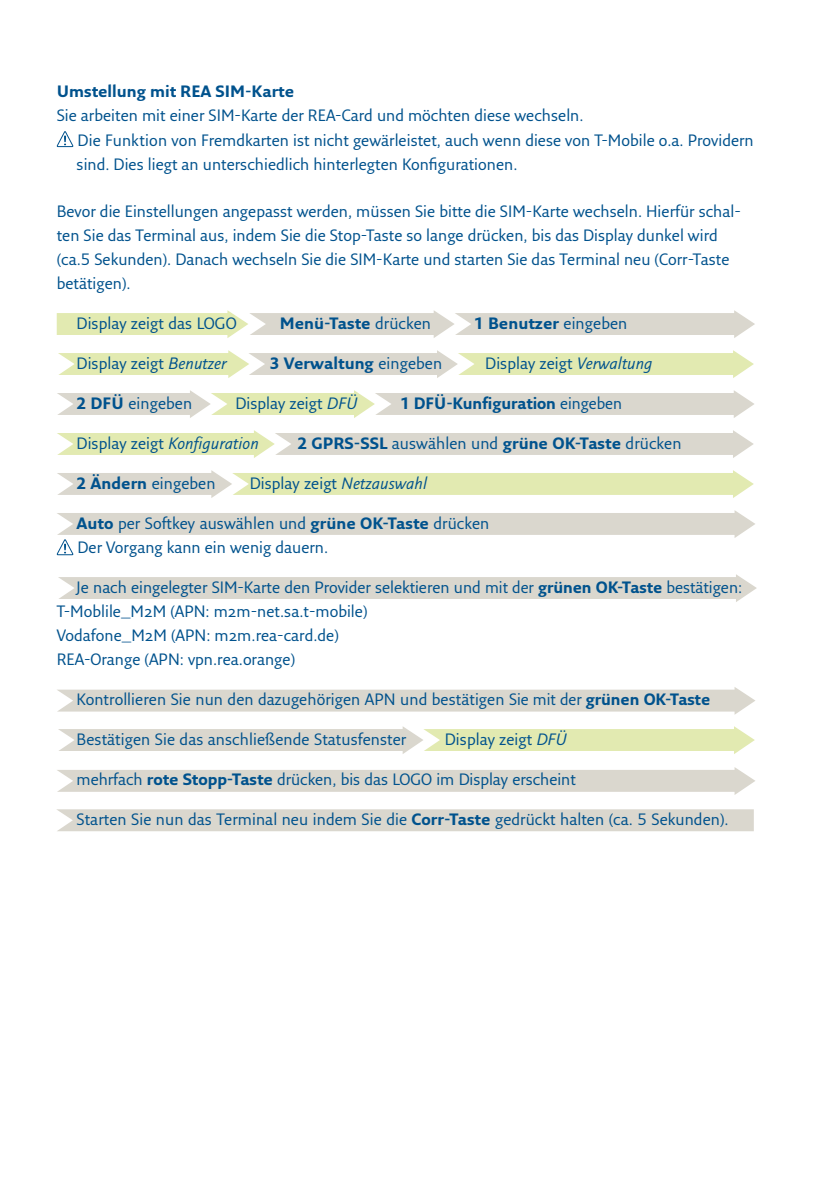
<style>
.page{position:relative;width:840px;height:1191px;background:#fff}
.page>*{position:absolute;margin:0;border:0;box-sizing:border-box;transform-origin:0 0}
.BON_Schrift{font:16px/24px "Fresco Sans Plus Pro";color:#00528d}
.Fließtext{font:16px "Fresco Sans Plus Pro";color:#00528d}
.Fließtext-2{font:700 16px "Fresco Sans Plus Pro";color:#00528d}
.BON_Schrift-2{font:700 16px "Fresco Sans Plus Pro";color:#00528d}
.Fließtext-3{font:italic 16px "Fresco Sans Plus Pro";color:#00528d}
.s1{font-weight:400}
.s2{font-style:italic}
.s3{font-weight:700}
.s4{font-style:normal}
</style>
<div class="page">
<svg style="left:57px;top:767px;width:698px;height:28px"></svg>
<svg style="left:57px;top:310px;width:697px;height:28px"></svg>
<div style="left:56px;top:809px;width:697px;height:22px;background:#dad7ce"></div>
<svg style="left:58px;top:726px;width:696px;height:28px"></svg>
<svg style="left:57px;top:687px;width:698px;height:28px"></svg>
<svg style="left:58px;top:574px;width:698px;height:28px"></svg>
<svg style="left:57px;top:470px;width:696px;height:28px"></svg>
<svg style="left:57px;top:430px;width:696px;height:28px"></svg>
<svg style="left:57px;top:390px;width:697px;height:28px"></svg>
<svg style="left:58px;top:350px;width:695px;height:28px"></svg>
<svg style="left:56px;top:131px;width:17px;height:17px"></svg>
<svg style="left:56px;top:510px;width:699px;height:46px"></svg>
<p class="BON_Schrift-2" style="left:57px;top:81px;width:239px">Umstellung mit REA SIM-Karte</p>
<p class="BON_Schrift" style="left:57px;top:103px;width:528px">Sie arbeiten mit einer SIM-Karte der REA-Card und möchten diese wechseln.</p>
<p class="BON_Schrift" style="left:77px;top:128px;width:678px">Die Funktion von Fremdkarten ist nicht gewärleistet, auch wenn diese von T-Mobile o.a. Providern sind. Dies liegt an unterschiedlich hinterlegten Konfigurationen.</p>
<p class="BON_Schrift" style="left:57px;top:199px;width:685px">Bevor die Einstellungen angepasst werden, müssen Sie bitte die SIM-Karte wechseln. Hierfür schal&shy;ten Sie das Terminal aus, indem Sie die Stop-Taste so lange drücken, bis das Display dunkel wird (ca.5 Sekunden). Danach wechseln Sie die SIM-Karte und starten Sie das Terminal neu (Corr-Taste betätigen).</p>
<p class="Fließtext" style="left:77px;top:313px;width:161px">Display zeigt das LOGO</p>
<p class="Fließtext-2" style="left:279px;top:313px;width:153px">Menü-Taste <span class="s1">drücken</span></p>
<p class="Fließtext-2" style="left:474px;top:313px;width:155px">1 Benutzer <span class="s1">eingeben</span></p>
<p class="Fließtext" style="left:77px;top:353px;width:151px">Display zeigt <span class="s2">Benutzer</span></p>
<p class="Fließtext-2" style="left:269px;top:353px;width:174px">3 Verwaltung <span class="s1">eingeben</span></p>
<p class="Fließtext" style="left:485px;top:353px;width:169px">Display zeigt <span class="s2">Verwaltung</span></p>
<p class="Fließtext" style="left:77px;top:393px;width:117px"><span class="s3">2 DFÜ</span> eingeben</p>
<p class="Fließtext" style="left:235px;top:393px;width:123px">Display zeigt <span class="s2">DFÜ</span></p>
<p class="Fließtext-2" style="left:400px;top:393px;width:223px">1 DFÜ-Kunfiguration <span class="s1">eingeben</span></p>
<p class="Fließtext-3" style="left:77px;top:433px;width:184px"><span class="s4">Display zeigt</span> Konfiguration</p>
<p class="Fließtext-2" style="left:297px;top:433px;width:385px">2 GPRS-SSL <span class="s1">auswählen und</span> grüne OK-Taste <span class="s1">drücken</span></p>
<p class="Fließtext" style="left:77px;top:473px;width:140px"><span class="s3">2 Ändern</span> eingeben</p>
<p class="Fließtext" style="left:249px;top:473px;width:179px">Display zeigt <span class="s2">Netzauswahl</span></p>
<p class="Fließtext" style="left:77px;top:513px;width:414px"><span class="s3">Auto</span> per Softkey auswählen und <span class="s3">grüne OK-Taste</span> drücken</p>
<p class="BON_Schrift" style="left:77px;top:535px;width:252px">Der Vorgang kann ein wenig dauern.</p>
<p class="Fließtext" style="left:77px;top:577px;width:666px">Je nach eingelegter SIM-Karte den Provider selektieren und mit der <span class="s3">grünen OK-Taste</span> bestätigen:</p>
<p class="BON_Schrift" style="left:57px;top:599px;width:312px">T-Moblile_M2M (APN: m2m-net.sa.t-mobile)</p>
<p class="BON_Schrift" style="left:57px;top:623px;width:283px">Vodafone_M2M (APN: m2m.rea-card.de)</p>
<p class="BON_Schrift" style="left:57px;top:647px;width:240px">REA-Orange (APN: vpn.rea.orange)</p>
<p class="Fließtext" style="left:77px;top:689px;width:634px">Kontrollieren Sie nun den dazugehörigen APN und bestätigen Sie mit der <span class="s3">grünen OK-Taste</span></p>
<p class="Fließtext" style="left:77px;top:729px;width:331px">Bestätigen Sie das anschließende Statusfenster</p>
<p class="Fließtext" style="left:444px;top:729px;width:123px">Display zeigt <span class="s2">DFÜ</span></p>
<p class="Fließtext" style="left:77px;top:769px;width:500px">mehrfach <span class="s3">rote Stopp-Taste</span> drücken, bis das LOGO im Display erscheint</p>
<p class="Fließtext" style="left:77px;top:809px;width:653px">Starten Sie nun das Terminal neu indem Sie die <span class="s3">Corr-Taste</span> gedrückt halten (ca. 5 Sekunden).</p>
</div>
